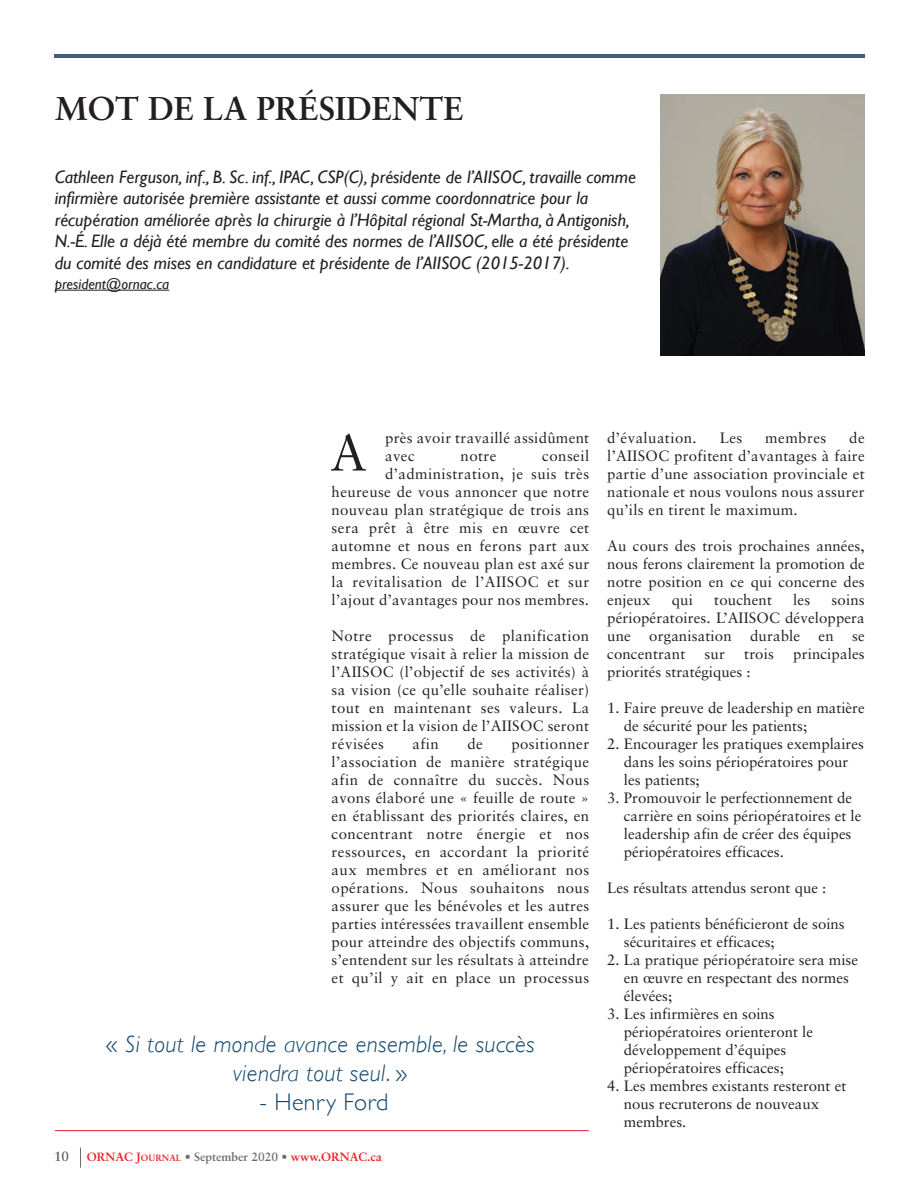
<style>
.page{position:relative;width:918px;height:1188px;background:#fff}
.page>*{position:absolute;margin:0;border:0;box-sizing:border-box;transform-origin:0 0}
.t1{font:51px "Sabon";color:#231f20}
.t2{font:700 33px "Sabon";color:#231f20}
.t3{font:italic 300 24px/28.8px "Gill Sans";letter-spacing:.015em;color:#0e446b;text-align:center}
.t4{font:300 24px "Gill Sans";letter-spacing:.015em;color:#0e446b}
.t5{font:italic 18px/21.6px "Gill Sans";color:#231f20}
.t6{font:15px/18px "Sabon";color:#231f20}
.t7{font:15px/18px "Sabon";letter-spacing:.025em;color:#231f20;text-align:right}
.t8{font:15px/18px "Sabon";letter-spacing:.02em;color:#231f20}
.t9{font:15px "Sabon";letter-spacing:.03em;color:#231f20}
.t10{font:italic 15px "Gill Sans";color:#231f20}
.t11{font:700 13.5px "Sabon";color:#636366}
.t12{font:700 12px "Sabon";color:#ee1d23}
.s1{font-style:normal}
.s2{font-size:9px}
.s3{color:#6c6d70}
.s4{font-weight:400;color:#6c6d70}
</style>
<div class="page">
<svg style="left:80px;top:1148px;width:1px;height:20px"></svg>
<img style="left:661px;top:94px;width:204px;height:262px">
<hr style="left:55px;top:55px;width:810px;height:3px;background:#415c7f">
<hr style="left:55px;top:290px;width:114px;height:1px;background:#231f20">
<hr style="left:55px;top:1130px;width:534px;height:1px;background:#e11d36">
<h2 class="t2" style="left:55px;top:88px;width:410px">MOT DE LA PRÉSIDENTE</h2>
<p class="t5" style="left:55px;top:166px;width:583px">Cathleen Ferguson, inf., B. Sc. inf., IPAC, CSP(C), présidente de l’AIISOC, travaille comme infirmière autorisée première assistante et aussi comme coordonnatrice pour la récupération améliorée après la chirurgie à l’Hôpital régional St-Martha, à Antigonish, N.-É. Elle a déjà été membre du comité des normes de l’AIISOC, elle a été présidente du comité des mises en candidature et présidente de l’AIISOC (2015-2017).</p>
<p class="t10" style="left:55px;top:275px;width:116px">president@ornac.ca</p>
<p class="t8" style="left:385px;top:429px;width:206px">près avoir travaillé assidûment avec</p>
<h1 class="t1" style="left:330px;top:422px;width:38px">A</h1>
<p class="t7" style="left:332px;top:447px;width:259px">conseil<br>d’administration, je suis très heureuse de vous annoncer que notre nouveau plan stratégique de trois ans sera prêt à être mis en œuvre cet automne et nous en ferons part aux membres. Ce nouveau plan est axé sur la revitalisation de l’AIISOC et sur l’ajout d’avantages pour nos membres.</p>
<p class="t6" style="left:332px;top:627px;width:259px;text-align:justify">Notre processus de planification stratégique visait à relier la mission de l’AIISOC (l’objectif de ses activités) à sa vision (ce qu’elle souhaite réaliser) tout en maintenant ses valeurs. La mission et la vision de l’AIISOC seront révisées</p>
<p class="t6" style="left:461px;top:447px;width:37px">notre</p>
<p class="t6" style="left:412px;top:735px;width:28px">afin</p>
<p class="t6" style="left:467px;top:735px;width:17px">de</p>
<p class="t6" style="left:332px;top:735px;width:259px;text-align:justify;text-indent:180px">positionner l’association de manière stratégique afin de connaître du succès. Nous avons élaboré une « feuille de route » en établissant des priorités claires, en concentrant notre énergie et nos ressources, en accordant la priorité aux membres et en améliorant nos opérations. Nous souhaitons nous assurer que les bénévoles et les autres parties intéressées travaillent ensemble pour atteindre des objectifs communs, s’entendent sur les résultats à atteindre et qu’il y ait en place un processus</p>
<h3 class="t3" style="left:106px;top:1030px;width:430px"><span class="s1">«</span> Si tout le monde avance ensemble, le succès viendra tout seul<span class="s1">. »</span></h3>
<h3 class="t4" style="left:260px;top:1083px;width:130px">- Henry Ford</h3>
<p class="t11" style="left:54px;top:1148px;width:17px">10</p>
<p class="t12" style="left:87px;top:1149px;width:296px">ORNAC J<span class="s2">OURNAL</span> <span class="s3">• September 2020</span> <span class="s4">•</span> www.ORNAC.ca</p>
<p class="t6" style="left:607px;top:429px;width:259px;text-align:justify;text-indent:242px">de l’AIISOC profitent d’avantages à faire partie d’une association provinciale et nationale et nous voulons nous assurer qu’ils en tirent le maximum.</p>
<p class="t6" style="left:607px;top:537px;width:259px;text-align:justify">Au cours des trois prochaines années, nous ferons clairement la promotion de notre position en ce qui concerne des enjeux</p>
<p class="t9" style="left:607px;top:429px;width:91px">d’évaluation.</p>
<p class="t6" style="left:720px;top:429px;width:24px">Les</p>
<p class="t9" style="left:765px;top:429px;width:62px">membres</p>
<p class="t6" style="left:672px;top:591px;width:23px">qui</p>
<p class="t6" style="left:714px;top:591px;width:59px">touchent</p>
<p class="t6" style="left:793px;top:591px;width:18px">les</p>
<p class="t6" style="left:607px;top:591px;width:259px;text-align:justify;text-indent:224px">soins périopératoires. L’AIISOC développera une organisation durable en se concentrant</p>
<p class="t6" style="left:705px;top:645px;width:22px">sur</p>
<p class="t6" style="left:744px;top:645px;width:31px">trois</p>
<p class="t6" style="left:793px;top:645px;width:73px">principales</p>
<p class="t6" style="left:607px;top:663px;width:145px">priorités stratégiques :</p>
<p class="t6" style="left:624px;top:699px;width:242px;text-indent:-17px">1. Faire preuve de leadership en matière de sécurité pour les patients;</p>
<p class="t6" style="left:624px;top:735px;width:241px;text-indent:-17px">2. Encourager les pratiques exemplaires dans les soins périopératoires pour les patients;</p>
<p class="t6" style="left:624px;top:789px;width:239px;text-indent:-17px">3. Promouvoir le perfectionnement de carrière en soins périopératoires et le leadership afin de créer des équipes périopératoires efficaces.</p>
<p class="t6" style="left:607px;top:879px;width:221px">Les résultats attendus seront que :</p>
<p class="t6" style="left:624px;top:915px;width:222px;text-indent:-17px">1. Les patients bénéficieront de soins sécuritaires et efficaces;</p>
<p class="t6" style="left:624px;top:951px;width:236px;text-indent:-17px">2. La pratique périopératoire sera mise en œuvre en respectant des normes élevées;</p>
<p class="t6" style="left:624px;top:1005px;width:191px;text-indent:-17px">3. Les infirmières en soins périopératoires orienteront le développement d’équipes périopératoires efficaces;</p>
<p class="t6" style="left:624px;top:1077px;width:224px;text-indent:-17px">4. Les membres existants resteront et nous recruterons de nouveaux membres.</p>
</div>
